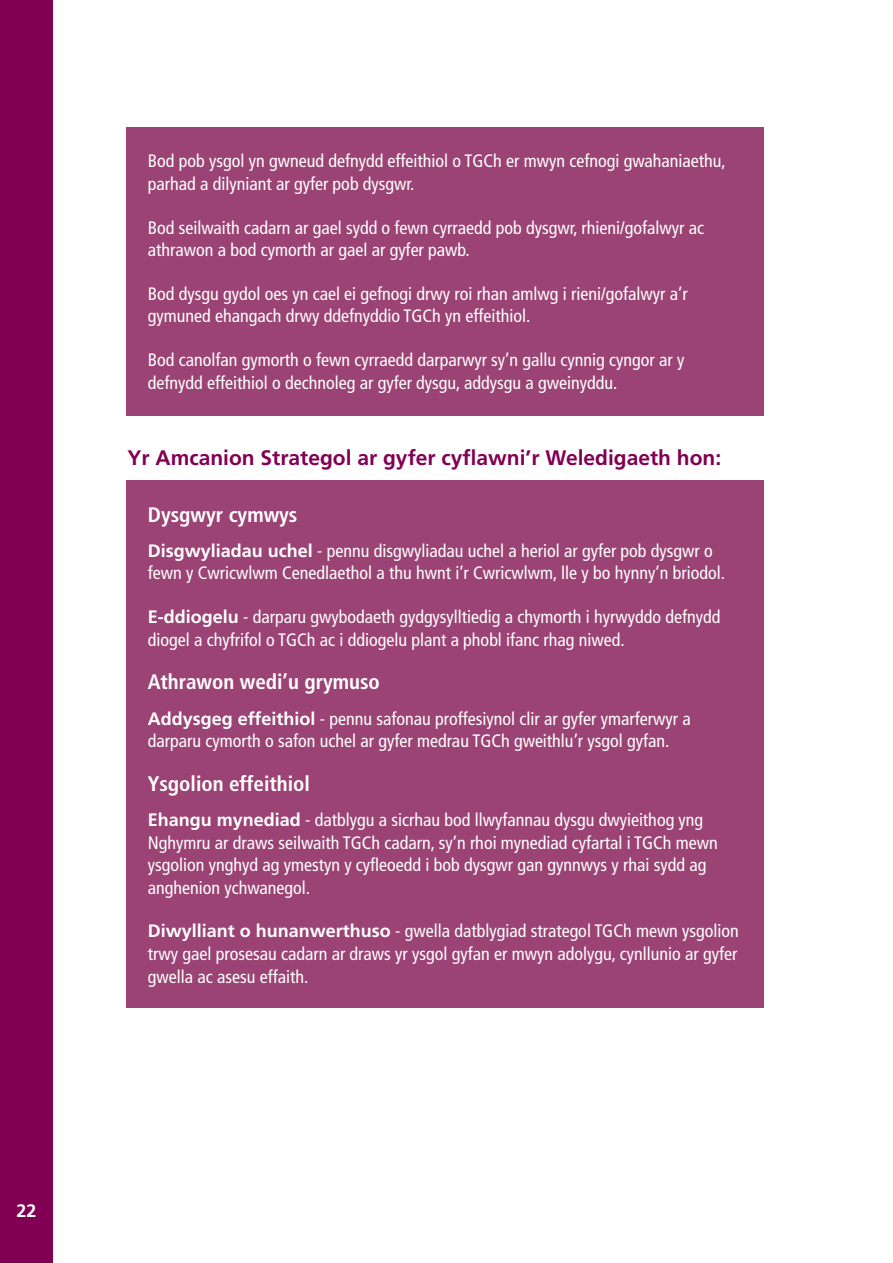
<style>
.page{position:relative;width:893px;height:1263px;background:#fff}
.page>*{position:absolute;margin:0;border:0;box-sizing:border-box;transform-origin:0 0}
.t1{font:700 condensed 21px "Frutiger LT Std";color:#fff}
.t2{font:700 21px "Frutiger LT Std";color:#820053}
.t3{font:condensed 18px/22.5px "Frutiger LT Std";color:#fff}
.t4{font:700 18px "Frutiger LT Std";color:#fff}
.s1{font-weight:700;font-stretch:normal}
</style>
<div class="page">
<div style="left:0;top:0;width:53px;height:1263px;background:#820053"></div>
<div style="left:126px;top:127px;width:638px;height:289px;background:#9b4374"></div>
<div style="left:126px;top:480px;width:638px;height:528px;background:#9b4374"></div>
<p class="t4" style="left:17px;top:1200px;width:11px">22</p>
<p class="t3" style="left:148px;top:150px;width:580px">Bod pob ysgol yn gwneud defnydd effeithiol o TGCh er mwyn cefnogi gwahaniaethu, parhad a dilyniant ar gyfer pob dysgwr.</p>
<p class="t3" style="left:148px;top:216px;width:558px">Bod seilwaith cadarn ar gael sydd o fewn cyrraedd pob dysgwr, rhieni/gofalwyr ac athrawon a bod cymorth ar gael ar gyfer pawb.</p>
<p class="t3" style="left:148px;top:283px;width:541px">Bod dysgu gydol oes yn cael ei gefnogi drwy roi rhan amlwg i rieni/gofalwyr a’r gymuned ehangach drwy ddefnyddio TGCh yn effeithiol.</p>
<p class="t3" style="left:148px;top:349px;width:538px">Bod canolfan gymorth o fewn cyrraedd darparwyr sy’n gallu cynnig cyngor ar y defnydd effeithiol o dechnoleg ar gyfer dysgu, addysgu a gweinyddu.</p>
<p class="t2" style="left:128px;top:446px;width:595px">Yr Amcanion Strategol ar gyfer cyflawni’r Weledigaeth hon:</p>
<p class="t1" style="left:148px;top:502px;width:151px">Dysgwyr cymwys</p>
<p class="t3" style="left:148px;top:539px;width:579px"><span class="s1">Disgwyliadau uchel</span> - pennu disgwyliadau uchel a heriol ar gyfer pob dysgwr o fewn y Cwricwlwm Cenedlaethol a thu hwnt i’r Cwricwlwm, lle y bo hynny’n briodol.</p>
<p class="t3" style="left:148px;top:606px;width:574px"><span class="s1">E-ddiogelu</span> - darparu gwybodaeth gydgysylltiedig a chymorth i hyrwyddo defnydd diogel a chyfrifol o TGCh ac i ddiogelu plant a phobl ifanc rhag niwed.</p>
<p class="t1" style="left:148px;top:670px;width:234px">Athrawon wedi’u grymuso</p>
<p class="t3" style="left:148px;top:707px;width:544px"><span class="s1">Addysgeg effeithiol</span> - pennu safonau proffesiynol clir ar gyfer ymarferwyr a darparu cymorth o safon uchel ar gyfer medrau TGCh gweithlu’r ysgol gyfan.</p>
<p class="t1" style="left:148px;top:771px;width:164px">Ysgolion effeithiol</p>
<p class="t3" style="left:148px;top:809px;width:572px"><span class="s1">Ehangu mynediad</span> - datblygu a sicrhau bod llwyfannau dysgu dwyieithog yng Nghymru ar draws seilwaith TGCh cadarn, sy’n rhoi mynediad cyfartal i TGCh mewn ysgolion ynghyd ag ymestyn y cyfleoedd i bob dysgwr gan gynnwys y rhai sydd ag anghenion ychwanegol.</p>
<p class="t3" style="left:148px;top:920px;width:593px;text-align:justify"><span class="s1">Diwylliant o hunanwerthuso</span> - gwella datblygiad strategol TGCh mewn ysgolion trwy gael prosesau cadarn ar draws yr ysgol gyfan er mwyn adolygu, cynllunio ar gyfer gwella ac asesu effaith.</p>
</div>
